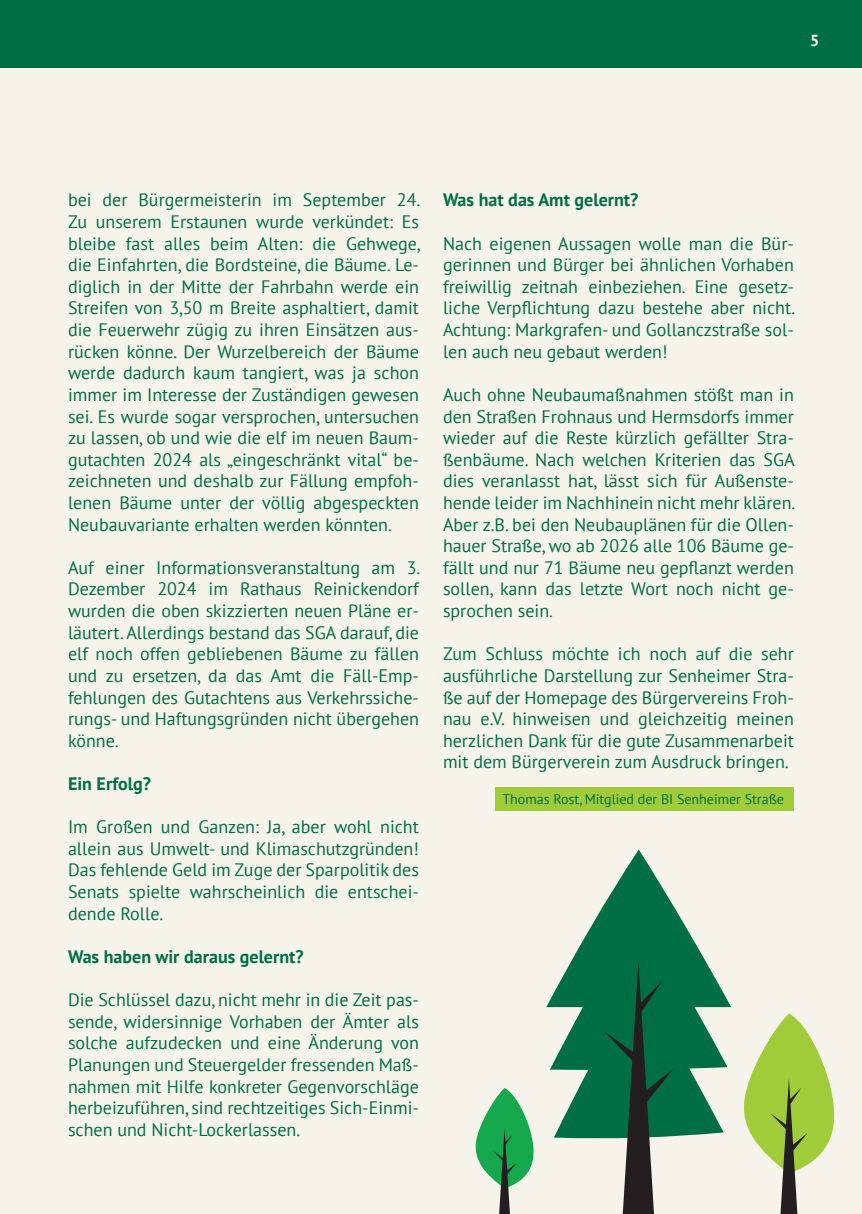
<style>
.page{position:relative;width:862px;height:1214px;background:#fff}
.page>*{position:absolute;margin:0;border:0;box-sizing:border-box;transform-origin:0 0}
.t1{font:18px/21.6px "PT Sans";color:#006e44;text-align:justify}
.t2{font:700 18px "PT Sans";color:#006e44}
.t3{font:700 16px "PT Sans";color:#fff}
.t4{font:14px "PT Sans";color:#006e44}
</style>
<div class="page">
<div style="left:0;top:0;width:862px;height:1213px;background:#f6f3eb"></div>
<div style="left:0;top:0;width:862px;height:68px;background:#006e44"></div>
<svg style="left:546px;top:849px;width:185px;height:290px"></svg>
<svg style="left:603px;top:962px;width:71px;height:251px"></svg>
<svg style="left:744px;top:1013px;width:91px;height:200px"></svg>
<svg style="left:475px;top:1088px;width:59px;height:125px"></svg>
<div style="left:496px;top:786px;width:298px;height:24px;background:#a1cc3a"></div>
<p class="t3" style="left:810px;top:30px;width:11px">5</p>
<p class="t1" style="left:68px;top:189px;width:354px">bei der Bürgermeisterin im September 24.<br>Zu unserem Erstaunen wurde verkündet: Es bleibe fast alles beim Alten: die Gehwege, die Einfahrten, die Bordsteine, die Bäume. Le&shy;diglich in der Mitte der Fahrbahn werde ein Streifen von 3,50 m Breite asphaltiert, damit die Feuerwehr zügig zu ihren Einsätzen aus&shy;rücken könne. Der Wurzelbereich der Bäume werde dadurch kaum tangiert, was ja schon immer im Interesse der Zuständigen gewesen sei. Es wurde sogar versprochen, untersuchen zu lassen, ob und wie die elf im neuen Baum&shy;gutachten 2024 als „eingeschränkt vital“ be&shy;zeichneten und deshalb zur Fällung empfoh&shy;lenen Bäume unter der völlig abgespeckten Neubauvariante erhalten werden könnten.</p>
<p class="t1" style="left:68px;top:556px;width:354px">Auf einer Informationsveranstaltung am 3.<br>Dezember 2024 im Rathaus Reinickendorf wurden die oben skizzierten neuen Pläne er&shy;läutert. Allerdings bestand das SGA darauf, die elf noch offen gebliebenen Bäume zu fällen und zu ersetzen, da das Amt die Fäll-Emp&shy;fehlungen des Gutachtens aus Verkehrssiche&shy;rungs- und Haftungsgründen nicht übergehen könne.</p>
<p class="t2" style="left:68px;top:771px;width:84px">Ein Erfolg?</p>
<p class="t1" style="left:68px;top:815px;width:352px">Im Großen und Ganzen: Ja, aber wohl nicht allein aus Umwelt- und Klimaschutzgründen!<br>Das fehlende Geld im Zuge der Sparpolitik des Senats spielte wahrscheinlich die entschei&shy;dende Rolle.</p>
<p class="t2" style="left:68px;top:944px;width:237px">Was haben wir daraus gelernt?</p>
<p class="t1" style="left:68px;top:988px;width:352px">Die Schlüssel dazu, nicht mehr in die Zeit pas&shy;sende, widersinnige Vorhaben der Ämter als solche aufzudecken und eine Änderung von Planungen und Steuergelder fressenden Maß&shy;nahmen mit Hilfe konkreter Gegenvorschläge herbeizuführen, sind rechtzeitiges Sich-Einmi&shy;schen und Nicht-Lockerlassen.</p>
<p class="t2" style="left:443px;top:188px;width:197px">Was hat das Amt gelernt?</p>
<p class="t1" style="left:443px;top:232px;width:354px">Nach eigenen Aussagen wolle man die Bür&shy;gerinnen und Bürger bei ähnlichen Vorhaben freiwillig zeitnah einbeziehen. Eine gesetz&shy;liche Verpflichtung dazu bestehe aber nicht.<br>Achtung: Markgrafen- und Gollanczstraße sol&shy;len auch neu gebaut werden!</p>
<p class="t1" style="left:443px;top:383px;width:354px">Auch ohne Neubaumaßnahmen stößt man in den Straßen Frohnaus und Hermsdorfs immer wieder auf die Reste kürzlich gefällter Stra&shy;ßenbäume. Nach welchen Kriterien das SGA dies veranlasst hat, lässt sich für Außenste&shy;hende leider im Nachhinein nicht mehr klären.<br>Aber z.B. bei den Neubauplänen für die Ollen&shy;hauer Straße, wo ab 2026 alle 106 Bäume ge&shy;fällt und nur 71 Bäume neu gepflanzt werden sollen, kann das letzte Wort noch nicht ge&shy;sprochen sein.</p>
<p class="t1" style="left:443px;top:642px;width:352px">Zum Schluss möchte ich noch auf die sehr ausführliche Darstellung zur Senheimer Stra&shy;ße auf der Homepage des Bürgervereins Froh&shy;nau e.V. hinweisen und gleichzeitig meinen herzlichen Dank für die gute Zusammenarbeit mit dem Bürgerverein zum Ausdruck bringen.</p>
<p class="t4" style="left:502px;top:790px;width:283px">Thomas Rost, Mitglied der BI Senheimer Straße</p>
</div>
